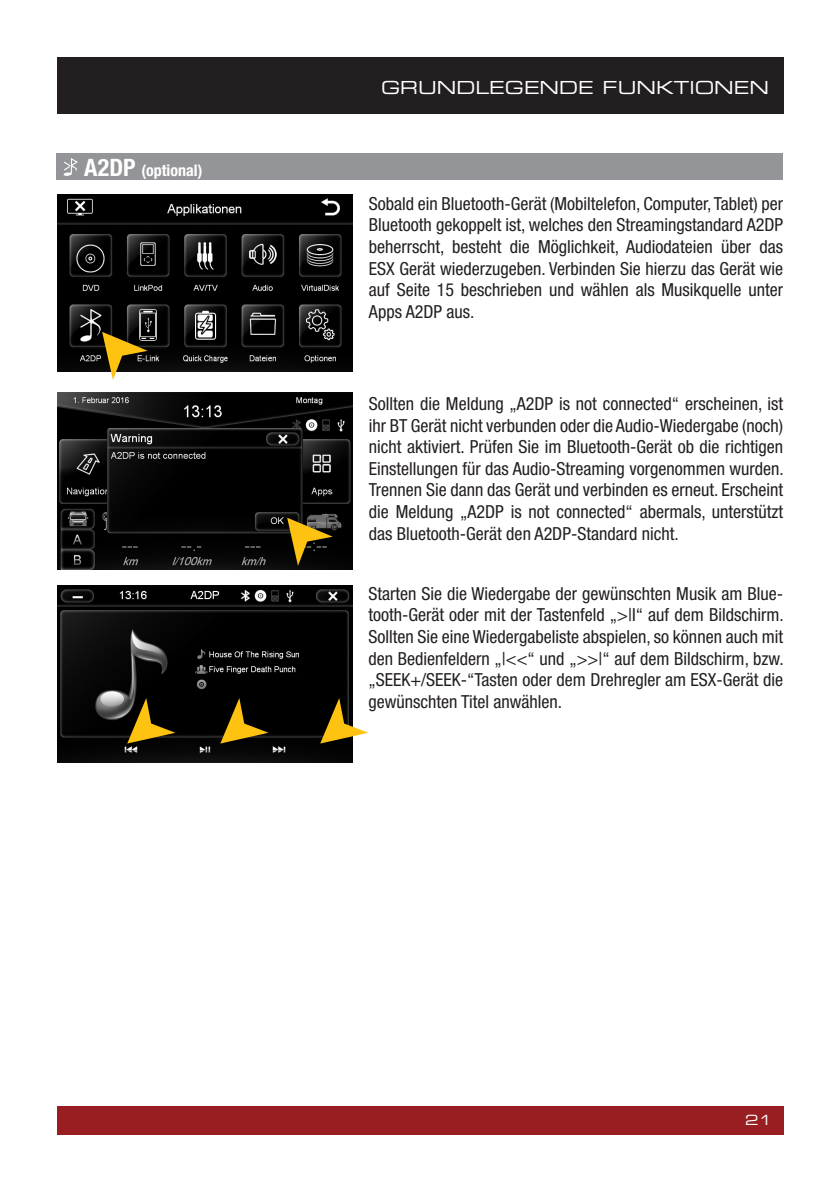
<style>
.page{position:relative;width:840px;height:1191px;background:#fff}
.page>*{position:absolute;margin:0;border:0;box-sizing:border-box;transform-origin:0 0}
.t1{font:condensed 18px/21.6px "Helvetica Neue";color:#231f20;text-align:justify}
.t2{font:18px "Eurostile Extended Two";color:#fff}
.t3{font:700 condensed 16px "Helvetica Neue";color:#fff}
.t4{font:14px "Eurostile Extended Two";color:#fff}
.s1{font-size:24px}
</style>
<div class="page">
<div style="left:57px;top:1106px;width:725px;height:28px;background:#981e21"></div>
<div style="left:57px;top:57px;width:725px;height:56px;background:#231f20"></div>
<div style="left:57px;top:153px;width:725px;height:27px;background:#939598"></div>
<img style="left:57px;top:393px;width:295px;height:176px">
<img style="left:57px;top:194px;width:295px;height:177px">
<img style="left:57px;top:585px;width:295px;height:177px">
<svg style="left:287px;top:518px;width:45px;height:48px"></svg>
<svg style="left:102px;top:332px;width:46px;height:48px"></svg>
<svg style="left:320px;top:698px;width:48px;height:45px"></svg>
<svg style="left:127px;top:698px;width:48px;height:45px"></svg>
<svg style="left:220px;top:698px;width:48px;height:45px"></svg>
<svg style="left:63px;top:158px;width:15px;height:18px"></svg>
<p class="t3" style="left:84px;top:160px;width:120px"><span class="s1">A2DP</span> (optional)</p>
<p class="t2" style="left:381px;top:75px;width:389px">GRUNDLEGENDE FUNKTIONEN</p>
<p class="t1" style="left:369px;top:192px;width:415px">Sobald ein Bluetooth-Gerät (Mobiltelefon, Computer, Tablet) per Bluetooth gekoppelt ist, welches den Streamingstandard A2DP beherrscht, besteht die Möglichkeit, Audiodateien über das ESX Gerät wiederzugeben. Verbinden Sie hierzu das Gerät wie auf Seite 15 beschrieben und wählen als Musikquelle unter Apps A2DP aus.</p>
<p class="t1" style="left:369px;top:392px;width:416px">Sollten die Meldung „A2DP is not connected“ erscheinen, ist ihr BT Gerät nicht verbunden oder die Audio-Wiedergabe (noch) nicht aktiviert. Prüfen Sie im Bluetooth-Gerät ob die richtigen Einstellungen für das Audio-Streaming vorgenommen wurden.<br>Trennen Sie dann das Gerät und verbinden es erneut. Erscheint die Meldung „A2DP is not connected“ abermals, unterstützt das Bluetooth-Gerät den A2DP-Standard nicht.</p>
<p class="t1" style="left:368px;top:582px;width:416px">Starten Sie die Wiedergabe der gewünschten Musik am Blue&shy;tooth-Gerät oder mit der Tastenfeld „&gt;|I“ auf dem Bildschirm.<br>Sollten Sie eine Wiedergabeliste abspielen, so können auch mit den Bedienfeldern „|&lt;&lt;“ und „&gt;&gt;|“ auf dem Bildschirm, bzw. „SEEK+/SEEK-“Tasten oder dem Drehregler am ESX-Gerät die gewünschten Titel anwählen.</p>
<p class="t4" style="left:744px;top:1110px;width:28px">21</p>
</div>
